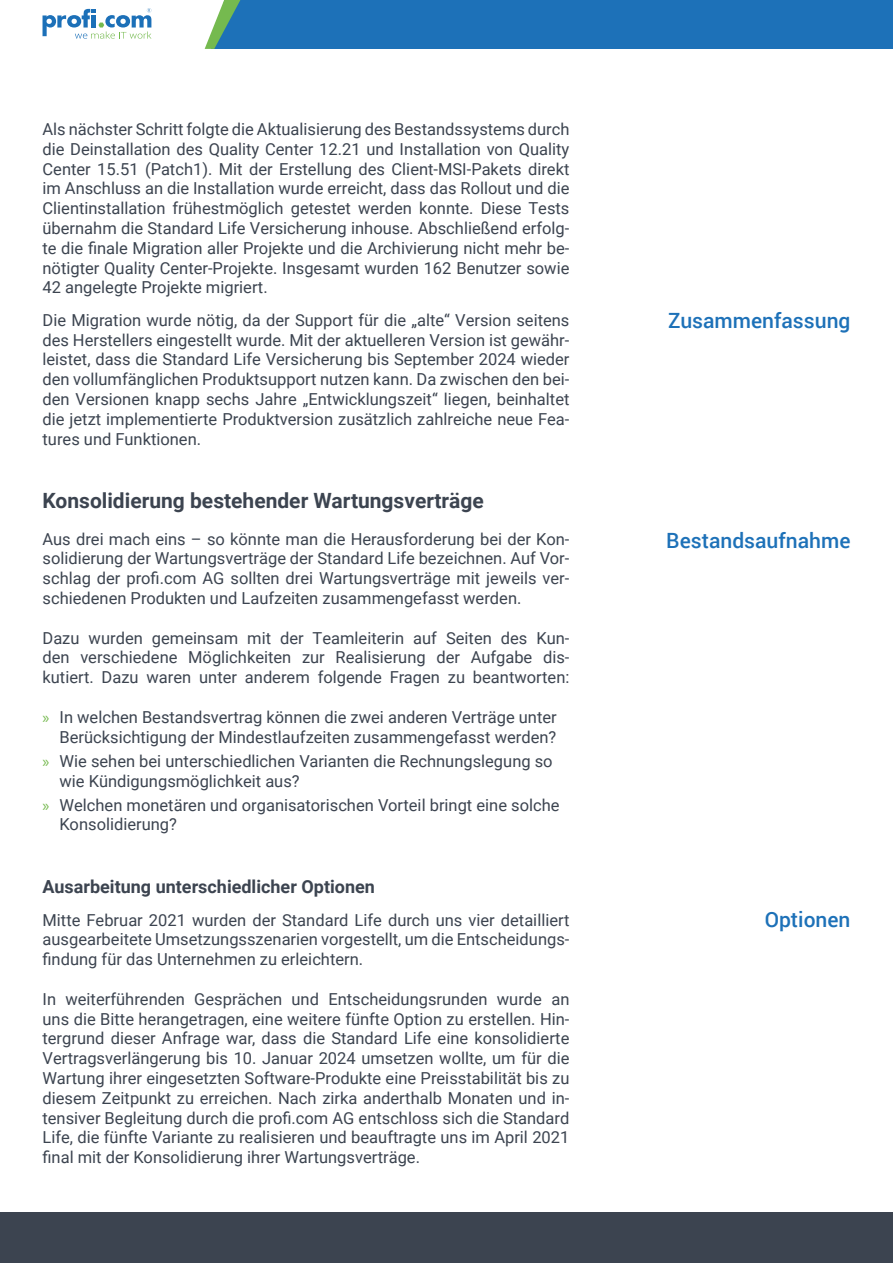
<style>
.page{position:relative;width:893px;height:1263px;background:#fff}
.page>*{position:absolute;margin:0;border:0;box-sizing:border-box;transform-origin:0 0}
.H3_dunkel{font:700 21px "Roboto";color:#3c4450}
.H2_dunkel{font:500 21px "Roboto";color:#1d71b8}
.H4_dunkel{font:700 18px "Roboto";color:#3c4450}
.Leerzeile{font:16.5px/19.8px "Roboto";color:#3c4450;text-align:justify}
.s1{font-family:"Myriad Pro";color:#75b94e}
</style>
<div class="page">
<div style="left:0;top:1212px;width:893px;height:51px;background:#3c4450"></div>
<div style="left:211px;top:0;width:682px;height:49px;background:#1d71b8"></div>
<svg style="left:42px;top:0;width:199px;height:49px"></svg>
<p class="Leerzeile" style="left:43px;top:119px;width:528px">Als nächster Schritt folgte die Aktualisierung des Bestandssystems durch die Deinstallation des Quality Center 12.21 und Installation von Quality Center 15.51 (Patch1). Mit der Erstellung des Client-MSI-Pakets direkt im Anschluss an die Installation wurde erreicht, dass das Rollout und die Clientinstallation frühestmöglich getestet werden konnte. Diese Tests übernahm die Standard Life Versicherung inhouse. Abschließend erfolg&shy;te die finale Migration aller Projekte und die Archivierung nicht mehr be&shy;nötigter Quality Center-Projekte. Insgesamt wurden 162 Benutzer sowie 42 angelegte Projekte migriert.</p>
<p class="Leerzeile" style="left:43px;top:309px;width:528px">Die Migration wurde nötig, da der Support für die „alte“ Version seitens des Herstellers eingestellt wurde. Mit der aktuelleren Version ist gewähr&shy;leistet, dass die Standard Life Versicherung bis September 2024 wieder den vollumfänglichen Produktsupport nutzen kann. Da zwischen den bei&shy;den Versionen knapp sechs Jahre „Entwicklungszeit“ liegen, beinhaltet die jetzt implementierte Produktversion zusätzlich zahlreiche neue Fea&shy;tures und Funktionen.</p>
<p class="H3_dunkel" style="left:43px;top:486px;width:443px">Konsolidierung bestehender Wartungsverträge</p>
<p class="Leerzeile" style="left:43px;top:528px;width:528px">Aus drei mach eins – so könnte man die Herausforderung bei der Kon&shy;solidierung der Wartungsverträge der Standard Life bezeichnen. Auf Vor&shy;schlag der profi.com AG sollten drei Wartungsverträge mit jeweils ver&shy;schiedenen Produkten und Laufzeiten zusammengefasst werden.</p>
<p class="Leerzeile" style="left:43px;top:627px;width:528px">Dazu wurden gemeinsam mit der Teamleiterin auf Seiten des Kun&shy;den verschiedene Möglichkeiten zur Realisierung der Aufgabe dis&shy;kutiert. Dazu waren unter anderem folgende Fragen zu beantworten:</p>
<p class="Leerzeile" style="left:43px;top:706px;width:516px;text-align:right"><span class="s1">»</span> In welchen Bestandsvertrag können die zwei anderen Verträge unter<br>Berücksichtigung der Mindestlaufzeiten zusammengefasst werden?</p>
<p class="Leerzeile" style="left:60px;top:750px;width:495px;text-indent:-17px"><span class="s1">»</span> Wie sehen bei unterschiedlichen Varianten die Rechnungslegung so wie Kündigungsmöglichkeit aus?</p>
<p class="Leerzeile" style="left:60px;top:794px;width:501px;text-indent:-17px"><span class="s1">»</span> Welchen monetären und organisatorischen Vorteil bringt eine solche<br>Konsolidierung?</p>
<p class="H4_dunkel" style="left:43px;top:874px;width:334px">Ausarbeitung unterschiedlicher Optionen</p>
<p class="Leerzeile" style="left:43px;top:909px;width:528px">Mitte Februar 2021 wurden der Standard Life durch uns vier detailliert ausgearbeitete Umsetzungsszenarien vorgestellt, um die Entscheidungs&shy;findung für das Unternehmen zu erleichtern.</p>
<p class="Leerzeile" style="left:43px;top:988px;width:528px">In weiterführenden Gesprächen und Entscheidungsrunden wurde an uns die Bitte herangetragen, eine weitere fünfte Option zu erstellen. Hin&shy;tergrund dieser Anfrage war, dass die Standard Life eine konsolidierte Vertragsverlängerung bis 10. Januar 2024 umsetzen wollte, um für die Wartung ihrer eingesetzten Software-Produkte eine Preisstabilität bis zu diesem Zeitpunkt zu erreichen. Nach zirka anderthalb Monaten und in&shy;tensiver Begleitung durch die profi.com AG entschloss sich die Standard Life, die fünfte Variante zu realisieren und beauftragte uns im April 2021 final mit der Konsolidierung ihrer Wartungsverträge.</p>
<p class="H2_dunkel" style="left:668px;top:306px;width:184px">Zusammenfassung</p>
<p class="H2_dunkel" style="left:666px;top:526px;width:186px">Bestandsaufnahme</p>
<p class="H2_dunkel" style="left:765px;top:905px;width:87px">Optionen</p>
</div>
